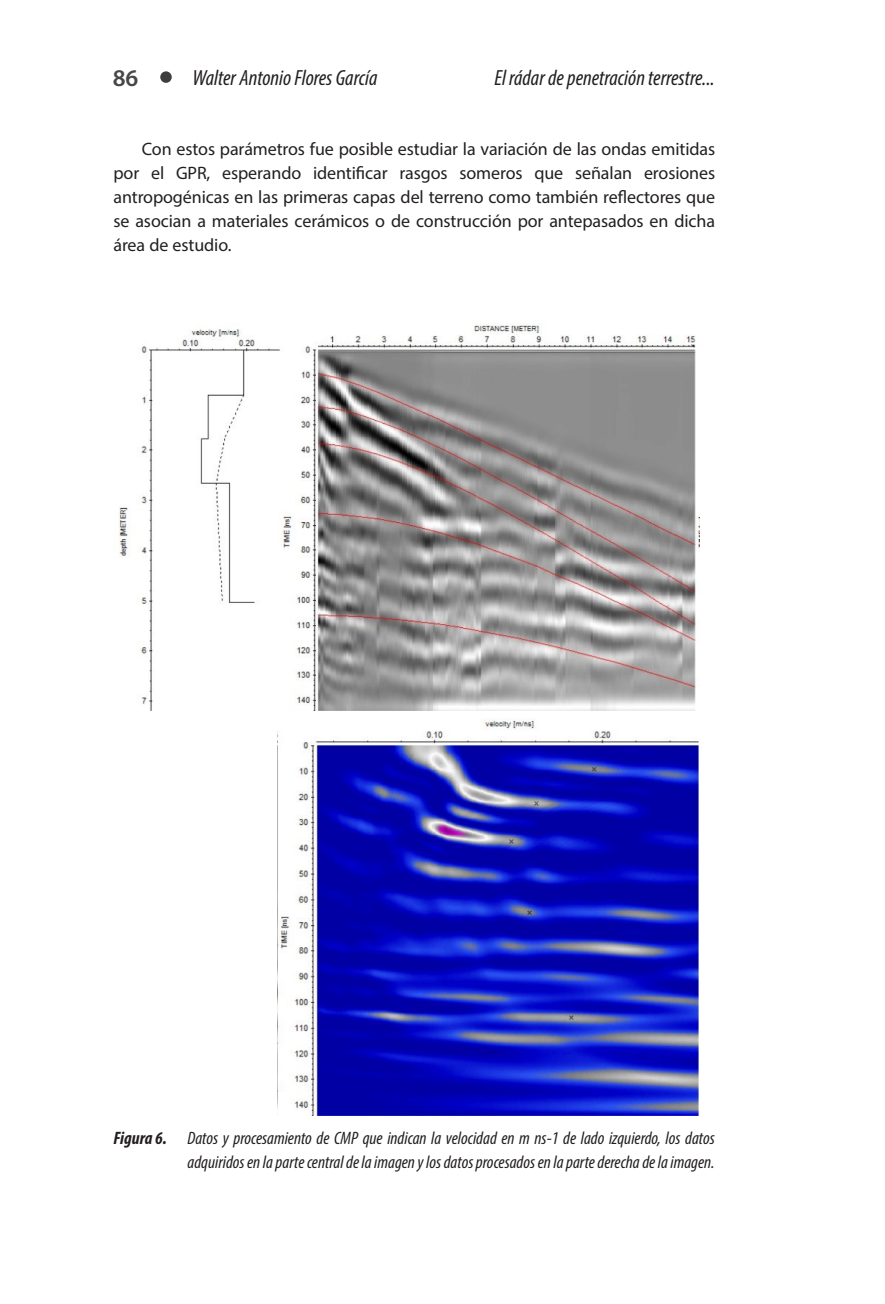
<style>
.page{position:relative;width:885px;height:1304px;background:#fff}
.page>*{position:absolute;margin:0;border:0;box-sizing:border-box;transform-origin:0 0}
.t1{font:600 24px "Myriad Pro";color:#464748}
.t2{font:italic condensed 22px "Myriad Pro";color:#231f20}
.cuerpo_de_texto{font:18px/24px "Myriad Pro";letter-spacing:-.005em;color:#231f20;text-align:justify}
.t3{font:italic condensed 18px/24px "Myriad Pro";color:#231f20;text-align:right}
.s1{font-weight:700}
</style>
<div class="page">
<div style="left:160px;top:71px;width:12px;height:12px;background:#3e3e3f;border-radius:50%"></div>
<img style="left:119px;top:325px;width:580px;height:386px">
<img style="left:278px;top:719px;width:420px;height:396px">
<h1 class="t1" style="left:113px;top:63px;width:27px">86</h1>
<p class="t2" style="left:193px;top:64px;width:186px">Walter Antonio Flores García</p>
<p class="t2" style="left:494px;top:64px;width:222px">El rádar de penetración terrestre...</p>
<p class="cuerpo_de_texto" style="left:113px;top:137px;width:603px;text-indent:28px">Con estos parámetros fue posible estudiar la variación de las ondas emitidas por el GPR, esperando identificar rasgos someros que señalan erosiones antropogénicas en las primeras capas del terreno como también reflectores que se asocian a materiales cerámicos o de construcción por antepasados en dicha área de estudio.</p>
<p class="t3" style="left:113px;top:1126px;width:602px"><span class="s1">Figura 6.</span> Datos y procesamiento de CMP que indican la velocidad en m ns-1 de lado izquierdo, los datos adquiridos en la parte central de la imagen y los datos procesados en la parte derecha de la imagen.</p>
</div>
